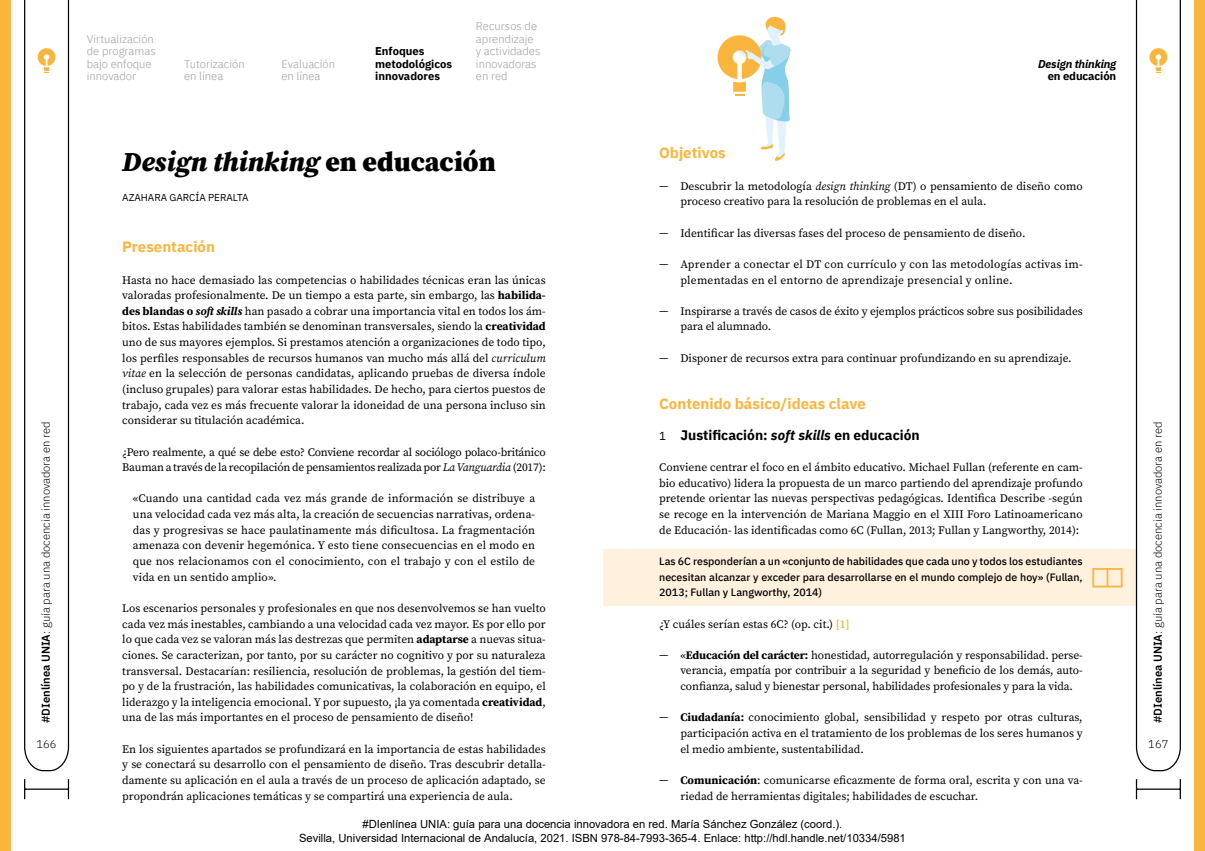
<style>
.page{position:relative;width:1205px;height:851px;background:#fff}
.page>*{position:absolute;margin:0;border:0;box-sizing:border-box;transform-origin:0 0}
.Tit_1{font:italic 900 27.5px "Source Serif Pro";color:#000}
.Tit_2{font:700 15px "IBM Plex Sans";color:#fab53f}
.Numeración{font:700 13.75px "IBM Plex Sans";color:#000}
.Texto_general{font:11.5px/15.6px "Source Serif Pro";color:#000;text-align:justify}
.Texto_general-2{font:11.5px/15.6px "Source Serif Pro";letter-spacing:-.02em;color:#000}
.Texto_general-3{font:11.5px/15.6px "Source Serif Pro";letter-spacing:.02em;color:#000}
.t1{font:11.25px/13.5px "Arial";color:#000;text-align:center}
.t2{font:300 11.25px/12.5px "IBM Plex Sans";color:#9d9d9c}
.t3{font:300 11.25px "IBM Plex Sans";color:#000}
.t4{font:700 11.25px/12.5px "IBM Plex Sans";color:#000}
.Folio_general{font:italic 700 11.25px/12.5px "IBM Plex Sans";letter-spacing:-.01em;color:#000;text-align:right}
.Texto_apartado{font:500 10.62px/15.6px "IBM Plex Sans";color:#000;text-align:justify}
.Firma{font:10px "IBM Plex Sans";color:#000}
.s1{font-weight:600}
.s2{font-style:normal}
.s3{font-weight:700}
.s4{font-weight:700;font-style:italic}
.s5{font-style:italic}
.s6{font-weight:400;font-size:11.5px}
.s7{font-weight:600;color:#fab53f}
</style>
<div class="page">
<div style="left:0;top:0;width:11px;height:850px;background:#fab53f"></div>
<div style="left:1194px;top:0;width:11px;height:850px;background:#fab53f"></div>
<div style="left:603px;top:549px;width:553px;height:57px;background:#fff1dd"></div>
<svg style="left:1092px;top:568px;width:30px;height:19px"></svg>
<svg style="left:717px;top:16px;width:74px;height:145px"></svg>
<svg style="left:68px;top:779px;width:1px;height:20px"></svg>
<svg style="left:24px;top:779px;width:1px;height:20px"></svg>
<hr style="left:25px;top:788px;width:43px;height:1px;background:#000">
<hr style="left:1179px;top:779px;width:2px;height:20px;background:#000">
<svg style="left:1136px;top:779px;width:1px;height:20px"></svg>
<hr style="left:1136px;top:788px;width:44px;height:1px;background:#000">
<svg style="left:1135px;top:0;width:46px;height:771px"></svg>
<svg style="left:24px;top:0;width:46px;height:771px"></svg>
<p class="t3" style="left:37px;top:723px;width:303px;rotate:-90deg"><span class="s1">#DIenlínea UNIA</span>: guía para una docencia innovadora en red</p>
<p class="t3" style="left:36px;top:735px;width:22px">166</p>
<p class="t2" style="left:87px;top:32px;width:70px">Virtualización de programas bajo enfoque innovador</p>
<p class="t2" style="left:184px;top:57px;width:62px">Tutorización en línea</p>
<p class="t2" style="left:281px;top:57px;width:55px">Evaluación en línea</p>
<p class="t4" style="left:375px;top:44px;width:79px">Enfoques metodológicos innovadores</p>
<p class="t2" style="left:476px;top:19px;width:66px">Recursos de aprendizaje y actividades innovadoras en red</p>
<p class="Tit_1" style="left:122px;top:143px;width:375px">Design thinking <span class="s2">en educación</span></p>
<p class="Firma" style="left:122px;top:190px;width:128px">AZAHARA GARCÍA PERALTA</p>
<p class="Tit_2" style="left:122px;top:235px;width:94px">Presentación</p>
<p class="Texto_general" style="left:122px;top:272px;width:425px">Hasta no hace demasiado las competencias o habilidades técnicas eran las únicas valoradas profesionalmente. De un tiempo a esta parte, sin embargo, las <span class="s3">habilida&shy;des blandas o</span> <span class="s4">soft skills</span> han pasado a cobrar una importancia vital en todos los ám&shy;bitos. Estas habilidades también se denominan transversales, siendo la <span class="s3">creatividad </span>uno de sus mayores ejemplos. Si prestamos atención a organizaciones de todo tipo, los perfiles responsables de recursos humanos van mucho más allá del <span class="s5">curriculum vitae</span> en la selección de personas candidatas, aplicando pruebas de diversa índole (incluso grupales) para valorar estas habilidades. De hecho, para ciertos puestos de trabajo, cada vez es más frecuente valorar la idoneidad de una persona incluso sin considerar su titulación académica.</p>
<p class="Texto_general-2" style="left:122px;top:444px;width:425px">¿Pero realmente, a qué se debe esto? Conviene recordar al sociólogo polaco-británico<br>Bauman a través de la recopilación de pensamientos realizada por <span class="s5">La Vanguardia</span> (2017):</p>
<p class="Texto_general" style="left:133px;top:490px;width:404px">«Cuando una cantidad cada vez más grande de información se distribuye a una velocidad cada vez más alta, la creación de secuencias narrativas, ordena&shy;das y progresivas se hace paulatinamente más dificultosa. La fragmentación amenaza con devenir hegemónica. Y esto tiene consecuencias en el modo en que nos relacionamos con el conocimiento, con el trabajo y con el estilo de vida en un sentido amplio».</p>
<p class="Texto_general" style="left:122px;top:600px;width:425px">Los escenarios personales y profesionales en que nos desenvolvemos se han vuelto cada vez más inestables, cambiando a una velocidad cada vez mayor. Es por ello por lo que cada vez se valoran más las destrezas que permiten <span class="s3">adaptarse</span> a nuevas situa&shy;ciones. Se caracterizan, por tanto, por su carácter no cognitivo y por su naturaleza transversal. Destacarían: resiliencia, resolución de problemas, la gestión del tiem&shy;po y de la frustración, las habilidades comunicativas, la colaboración en equipo, el liderazgo y la inteligencia emocional. Y por supuesto, ¡la ya comentada <span class="s3">creatividad</span>, una de las más importantes en el proceso de pensamiento de diseño!</p>
<p class="Texto_general" style="left:122px;top:741px;width:425px">En los siguientes apartados se profundizará en la importancia de estas habilidades y se conectará su desarrollo con el pensamiento de diseño. Tras descubrir detalla&shy;damente su aplicación en el aula a través de un proceso de aplicación adaptado, se propondrán aplicaciones temáticas y se compartirá una experiencia de aula.</p>
<p class="Folio_general" style="left:1038px;top:57px;width:80px">Design thinking <span class="s2">en educación</span></p>
<p class="Tit_2" style="left:659px;top:141px;width:68px">Objetivos</p>
<p class="Texto_general" style="left:680px;top:178px;width:404px">Descubrir la metodología <span class="s5">design thinking</span> (DT) o pensamiento de diseño como proceso creativo para la resolución de problemas en el aula.</p>
<p class="Texto_general" style="left:680px;top:225px;width:346px">Identificar las diversas fases del proceso de pensamiento de diseño.</p>
<p class="Texto_general-3" style="left:680px;top:256px;width:404px">Aprender a conectar el DT con currículo y con las metodologías activas im&shy;plementadas en el entorno de aprendizaje presencial y online.</p>
<p class="Texto_general" style="left:680px;top:303px;width:404px">Inspirarse a través de casos de éxito y ejemplos prácticos sobre sus posibilidades para el alumnado.</p>
<p class="Texto_general" style="left:680px;top:350px;width:393px">Disponer de recursos extra para continuar profundizando en su aprendizaje.</p>
<p class="Tit_2" style="left:659px;top:391px;width:208px">Contenido básico/ideas clave</p>
<p class="Numeración" style="left:659px;top:424px;width:262px"><span class="s6">1</span> Justificación: <span class="s5">soft skills</span> en educación</p>
<p class="Texto_general" style="left:659px;top:459px;width:425px">Conviene centrar el foco en el ámbito educativo. Michael Fullan (referente en cam&shy;bio educativo) lidera la propuesta de un marco partiendo del aprendizaje profundo pretende orientar las nuevas perspectivas pedagógicas. Identifica Describe -según se recoge en la intervención de Mariana Maggio en el XIII Foro Latinoamericano de Educación- las identificadas como 6C (Fullan, 2013; Fullan y Langworthy, 2014):</p>
<p class="Texto_apartado" style="left:659px;top:552px;width:425px">Las 6C responderían a un «conjunto de habilidades que cada uno y todos los estudiantes necesitan alcanzar y exceder para desarrollarse en el mundo complejo de hoy» (Fullan, 2013; Fullan y Langworthy, 2014)</p>
<p class="Texto_general" style="left:659px;top:615px;width:192px">¿Y cuáles serían estas 6C? (op. cit.) <span class="s7">[1]</span></p>
<p class="Texto_general" style="left:680px;top:647px;width:404px">«<span class="s3">Educación del carácter:</span> honestidad, autorregulación y responsabilidad. perse&shy;verancia, empatía por contribuir a la seguridad y beneficio de los demás, auto&shy;confianza, salud y bienestar personal, habilidades profesionales y para la vida.</p>
<p class="Texto_general" style="left:680px;top:709px;width:404px"><span class="s3">Ciudadanía:</span> conocimiento global, sensibilidad y respeto por otras culturas, participación activa en el tratamiento de los problemas de los seres humanos y el medio ambiente, sustentabilidad.</p>
<p class="Texto_general" style="left:680px;top:772px;width:404px"><span class="s3">Comunicación</span>: comunicarse eficazmente de forma oral, escrita y con una va&shy;riedad de herramientas digitales; habilidades de escuchar.</p>
<p class="t1" style="left:299px;top:817px;width:608px">#DIenlínea UNIA: guía para una docencia innovadora en red. María Sánchez González (coord.).<br>Sevilla, Universidad Internacional de Andalucía, 2021. ISBN 978-84-7993-365-4. Enlace: http://hdl.handle.net/10334/5981</p>
<p class="t3" style="left:1149px;top:723px;width:303px;rotate:-90deg"><span class="s1">#DIenlínea UNIA</span>: guía para una docencia innovadora en red</p>
<p class="t3" style="left:1148px;top:735px;width:22px">167</p>
</div>
